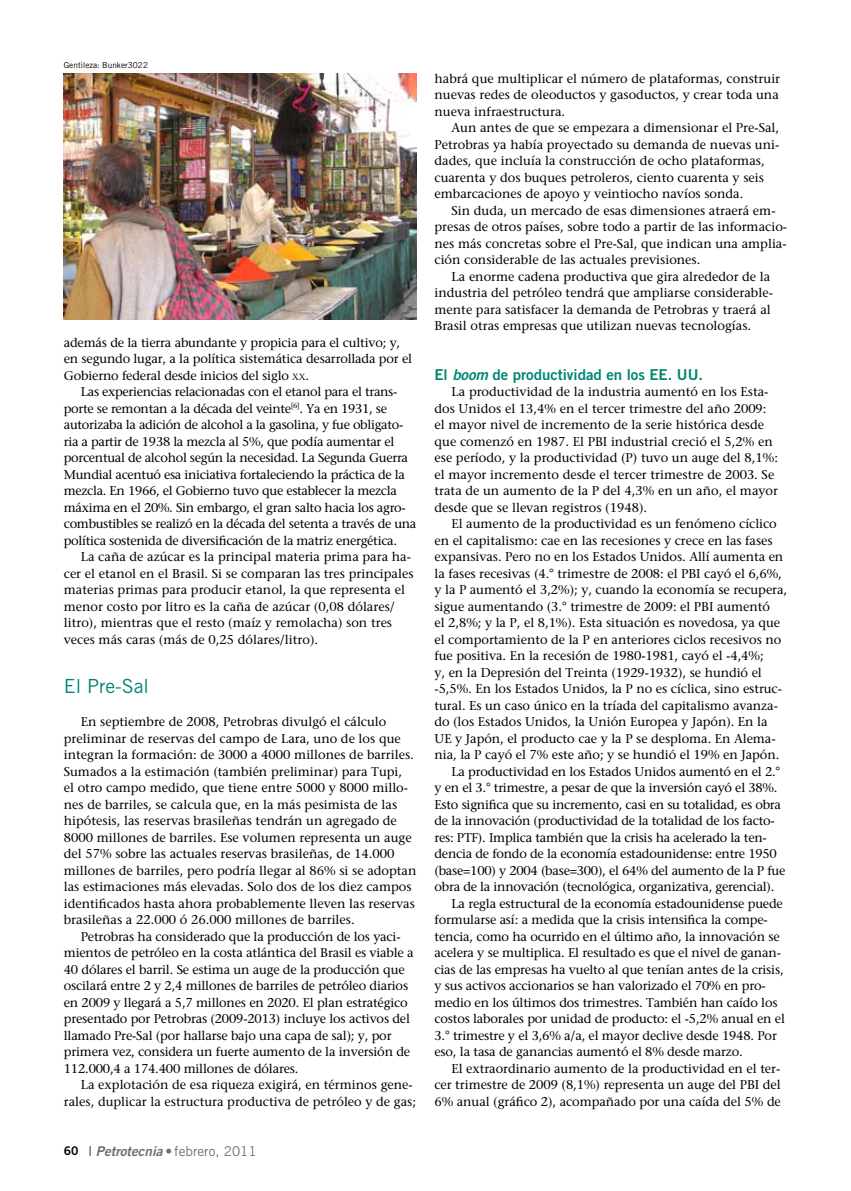
<style>
.page{position:relative;width:851px;height:1191px;background:#fff}
.page>*{position:absolute;margin:0;border:0;box-sizing:border-box;transform-origin:0 0}
.t1{font:19.5px "Trade Gothic";color:#008772}
.t2{font:15px "Trade Gothic Bold Two";color:#008772}
.t3{font:13.5px "Trade Gothic";color:#6d6f71}
.t4{font:12.75px/16.5px "Stone Serif";letter-spacing:-.005em;color:#000}
.t5{font:12.75px/16.5px "Stone Serif";letter-spacing:-.025em;color:#000}
.t6{font:8.25px "Trade Gothic";color:#000}
.s1{font-size:8.85px}
.s2{font-family:"Trade Gothic Bold Two";font-size:12px;color:#000}
.s3{font-family:"Trade Gothic Bold Two"}
.s4{font-family:"Trade Gothic Bold Two";font-style:italic}
.s5{font-style:italic}
</style>
<div class="page">
<img style="left:64px;top:74px;width:352px;height:245px">
<p class="t6" style="left:64px;top:60px;width:86px">Gentileza: Bunker3022</p>
<p class="t4" style="left:64px;top:334px;width:350px">además de la tierra abundante y propicia para el cultivo; y, en segundo lugar, a la política sistemática desarrollada por el<br>Gobierno federal desde inicios del siglo <span class="s1">xx</span>.</p>
<p class="t5" style="left:64px;top:383px;width:354px;text-indent:17px">Las experiencias relacionadas con el etanol para el trans&shy;porte se remontan a la década del veinte<sup>[6]</sup>. Ya en 1931, se autorizaba la adición de alcohol a la gasolina, y fue obligato&shy;ria a partir de 1938 la mezcla al 5%, que podía aumentar el porcentual de alcohol según la necesidad. La Segunda Guerra Mundial acentuó esa iniciativa fortaleciendo la práctica de la mezcla. En 1966, el Gobierno tuvo que establecer la mezcla máxima en el 20%. Sin embargo, el gran salto hacia los agro&shy;combustibles se realizó en la década del setenta a través de una política sostenida de diversificación de la matriz energética.</p>
<p class="t4" style="left:64px;top:548px;width:351px;text-indent:17px">La caña de azúcar es la principal materia prima para ha&shy;cer el etanol en el Brasil. Si se comparan las tres principales materias primas para producir etanol, la que representa el menor costo por litro es la caña de azúcar (0,08 dólares/ litro), mientras que el resto (maíz y remolacha) son tres veces más caras (más de 0,25 dólares/litro).</p>
<h1 class="t1" style="left:64px;top:674px;width:87px">El Pre-Sal</h1>
<p class="t4" style="left:64px;top:713px;width:354px;text-indent:17px">En septiembre de 2008, Petrobras divulgó el cálculo preliminar de reservas del campo de Lara, uno de los que integran la formación: de 3000 a 4000 millones de barriles.<br>Sumados a la estimación (también preliminar) para Tupi,<br>el otro campo medido, que tiene entre 5000 y 8000 millo&shy;nes de barriles, se calcula que, en la más pesimista de las hipótesis, las reservas brasileñas tendrán un agregado de 8000 millones de barriles. Ese volumen representa un auge del 57% sobre las actuales reservas brasileñas, de 14.000 millones de barriles, pero podría llegar al 86% si se adoptan las estimaciones más elevadas. Solo dos de los diez campos identificados hasta ahora probablemente lleven las reservas brasileñas a 22.000 ó 26.000 millones de barriles.</p>
<p class="t4" style="left:64px;top:928px;width:351px;text-indent:17px">Petrobras ha considerado que la producción de los yaci&shy;mientos de petróleo en la costa atlántica del Brasil es viable a 40 dólares el barril. Se estima un auge de la producción que oscilará entre 2 y 2,4 millones de barriles de petróleo diarios en 2009 y llegará a 5,7 millones en 2020. El plan estratégico presentado por Petrobras (2009-2013) incluye los activos del llamado Pre-Sal (por hallarse bajo una capa de sal); y, por primera vez, considera un fuerte aumento de la inversión de 112.000,4 a 174.400 millones de dólares.</p>
<p class="t4" style="left:64px;top:1076px;width:354px;text-align:right">La explotación de esa riqueza exigirá, en términos gene&shy;rales, duplicar la estructura productiva de petróleo y de gas;</p>
<p class="t3" style="left:64px;top:1142px;width:194px"><span class="s2">60</span> <span class="s3">|</span> <span class="s4">Petrotecnia</span> <span class="s3">•</span> febrero, 2011</p>
<p class="t4" style="left:434px;top:70px;width:347px;text-align:justify">habrá que multiplicar el número de plataformas, construir nuevas redes de oleoductos y gasoductos, y crear toda una nueva infraestructura.</p>
<p class="t4" style="left:434px;top:119px;width:346px;text-indent:17px">Aun antes de que se empezara a dimensionar el Pre-Sal, Petrobras ya había proyectado su demanda de nuevas uni&shy;dades, que incluía la construcción de ocho plataformas, cuarenta y dos buques petroleros, ciento cuarenta y seis embarcaciones de apoyo y veintiocho navíos sonda.</p>
<p class="t4" style="left:434px;top:202px;width:354px;text-indent:17px">Sin duda, un mercado de esas dimensiones atraerá em&shy;presas de otros países, sobre todo a partir de las informacio&shy;nes más concretas sobre el Pre-Sal, que indican una amplia&shy;ción considerable de las actuales previsiones.</p>
<p class="t4" style="left:434px;top:268px;width:340px;text-indent:17px">La enorme cadena productiva que gira alrededor de la industria del petróleo tendrá que ampliarse considerable&shy;mente para satisfacer la demanda de Petrobras y traerá al Brasil otras empresas que utilizan nuevas tecnologías.</p>
<p class="t2" style="left:434px;top:365px;width:270px">El <span class="s5">boom</span> de productividad en los EE. UU.</p>
<p class="t4" style="left:434px;top:383px;width:345px;text-indent:17px">La productividad de la industria aumentó en los Esta&shy;dos Unidos el 13,4% en el tercer trimestre del año 2009: el mayor nivel de incremento de la serie histórica desde que comenzó en 1987. El PBI industrial creció el 5,2% en ese período, y la productividad (P) tuvo un auge del 8,1%: el mayor incremento desde el tercer trimestre de 2003. Se trata de un aumento de la P del 4,3% en un año, el mayor desde que se llevan registros (1948).</p>
<p class="t4" style="left:451px;top:515px;width:327px">El aumento de la productividad es un fenómeno cíclico</p>
<p class="t4" style="left:434px;top:532px;width:339px">en el capitalismo: cae en las recesiones y crece en las fases</p>
<p class="t4" style="left:434px;top:548px;width:350px">expansivas. Pero no en los Estados Unidos. Allí aumenta en</p>
<p class="t4" style="left:434px;top:565px;width:349px">la fases recesivas (4.° trimestre de 2008: el PBI cayó el 6,6%,</p>
<p class="t4" style="left:434px;top:581px;width:354px">y la P aumentó el 3,2%); y, cuando la economía se recupera,</p>
<p class="t4" style="left:434px;top:598px;width:337px">sigue aumentando (3.° trimestre de 2009: el PBI aumentó</p>
<p class="t4" style="left:434px;top:614px;width:347px">el 2,8%; y la P, el 8,1%). Esta situación es novedosa, ya que</p>
<p class="t4" style="left:434px;top:631px;width:348px">el comportamiento de la P en anteriores ciclos recesivos no</p>
<p class="t4" style="left:434px;top:647px;width:331px">fue positiva. En la recesión de 1980-1981, cayó el -4,4%;</p>
<p class="t4" style="left:434px;top:664px;width:329px">y, en la Depresión del Treinta (1929-1932), se hundió el</p>
<p class="t4" style="left:434px;top:680px;width:349px">-5,5%. En los Estados Unidos, la P no es cíclica, sino estruc-</p>
<p class="t4" style="left:434px;top:697px;width:345px">tural. Es un caso único en la tríada del capitalismo avanza-</p>
<p class="t4" style="left:434px;top:713px;width:334px">do (los Estados Unidos, la Unión Europea y Japón). En la</p>
<p class="t4" style="left:434px;top:730px;width:342px">UE y Japón, el producto cae y la P se desploma. En Alema-</p>
<p class="t4" style="left:434px;top:746px;width:346px">nia, la P cayó el 7% este año; y se hundió el 19% en Japón.</p>
<p class="t4" style="left:451px;top:763px;width:330px">La productividad en los Estados Unidos aumentó en el 2.°</p>
<p class="t4" style="left:434px;top:779px;width:344px">y en el 3.° trimestre, a pesar de que la inversión cayó el 38%.</p>
<p class="t4" style="left:434px;top:796px;width:348px">Esto significa que su incremento, casi en su totalidad, es obra</p>
<p class="t4" style="left:434px;top:812px;width:342px">de la innovación (productividad de la totalidad de los facto-</p>
<p class="t4" style="left:434px;top:829px;width:334px">res: PTF). Implica también que la crisis ha acelerado la ten-</p>
<p class="t4" style="left:434px;top:845px;width:344px">dencia de fondo de la economía estadounidense: entre 1950</p>
<p class="t4" style="left:434px;top:862px;width:352px">(base=100) y 2004 (base=300), el 64% del aumento de la P fue</p>
<p class="t4" style="left:434px;top:878px;width:341px">obra de la innovación (tecnológica, organizativa, gerencial).</p>
<p class="t4" style="left:451px;top:895px;width:333px">La regla estructural de la economía estadounidense puede</p>
<p class="t4" style="left:434px;top:911px;width:335px">formularse así: a medida que la crisis intensifica la compe-</p>
<p class="t4" style="left:434px;top:928px;width:346px">tencia, como ha ocurrido en el último año, la innovación se</p>
<p class="t4" style="left:434px;top:944px;width:348px">acelera y se multiplica. El resultado es que el nivel de ganan-</p>
<p class="t4" style="left:434px;top:961px;width:350px">cias de las empresas ha vuelto al que tenían antes de la crisis,</p>
<p class="t4" style="left:434px;top:977px;width:333px">y sus activos accionarios se han valorizado el 70% en pro-</p>
<p class="t4" style="left:434px;top:994px;width:344px">medio en los últimos dos trimestres. También han caído los</p>
<p class="t4" style="left:434px;top:1010px;width:352px">costos laborales por unidad de producto: el -5,2% anual en el</p>
<p class="t4" style="left:434px;top:1027px;width:344px">3.° trimestre y el 3,6% a/a, el mayor declive desde 1948. Por</p>
<p class="t4" style="left:434px;top:1043px;width:309px">eso, la tasa de ganancias aumentó el 8% desde marzo.</p>
<p class="t4" style="left:451px;top:1060px;width:330px">El extraordinario aumento de la productividad en el ter-</p>
<p class="t4" style="left:434px;top:1076px;width:347px">cer trimestre de 2009 (8,1%) representa un auge del PBI del</p>
<p class="t4" style="left:434px;top:1093px;width:348px">6% anual (gráfico 2), acompañado por una caída del 5% de</p>
</div>
